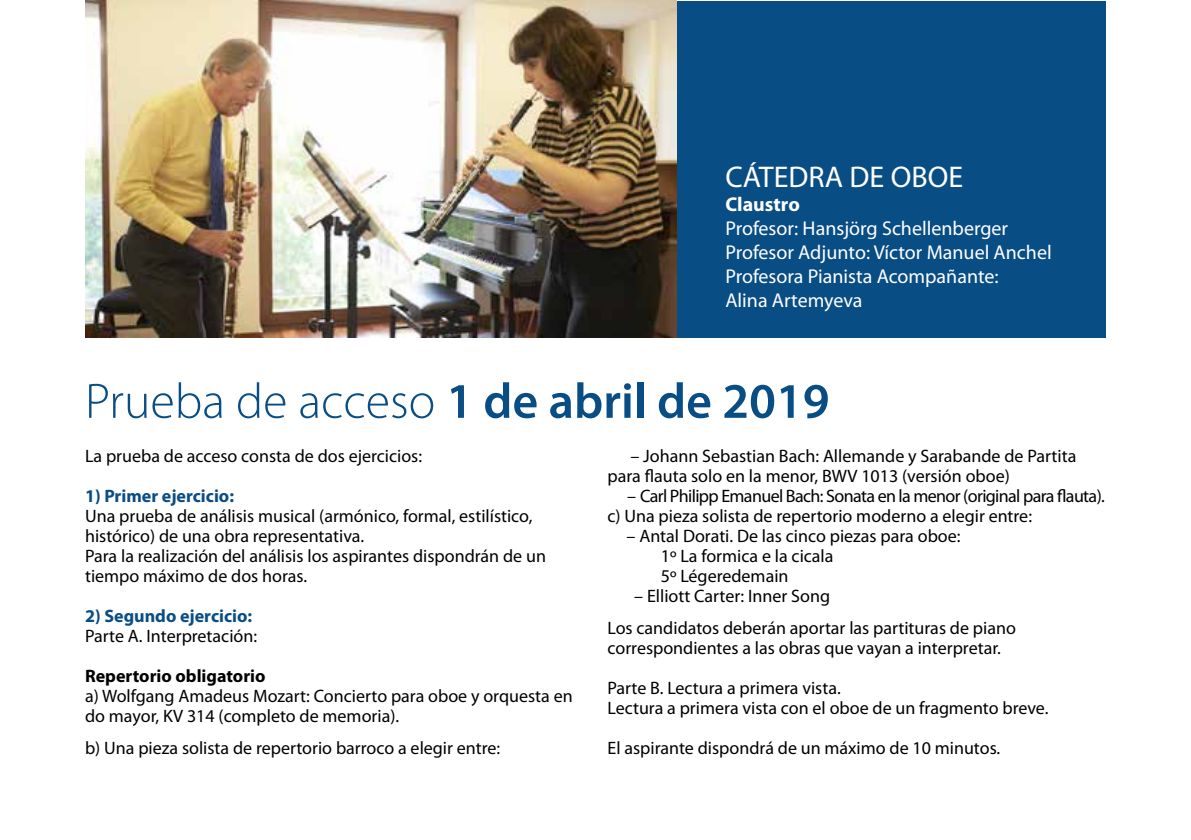
<style>
.page{position:relative;width:1191px;height:840px;background:#fff}
.page>*{position:absolute;margin:0;border:0;box-sizing:border-box;transform-origin:0 0}
.t1{font:300 50px "Myriad Pro";color:#094d85}
.t2{font:30px "Myriad Pro";color:#fff}
.t3{font:20px/24px "Myriad Pro";color:#fff}
.t4{font:700 20px "Myriad Pro";color:#fff}
.t5{font:18px/20px "Myriad Pro";color:#000}
.t6{font:18px/20px "Myriad Pro";letter-spacing:-.03em;color:#000}
.t7{font:700 18px "Myriad Pro";color:#094d85}
.t8{font:700 18px "Myriad Pro";color:#000}
.s1{font-weight:600}
</style>
<div class="page">
<div style="left:676px;top:1px;width:430px;height:336px;background:#094d85"></div>
<img style="left:85px;top:0;width:591px;height:337px">
<h2 class="t2" style="left:725px;top:158px;width:239px">CÁTEDRA DE OBOE</h2>
<p class="t4" style="left:725px;top:191px;width:76px">Claustro</p>
<p class="t3" style="left:725px;top:216px;width:328px">Profesor: Hansjörg Schellenberger<br>Profesor Adjunto: Víctor Manuel Anchel<br>Profesora Pianista Acompañante:<br>Alina Artemyeva</p>
<h1 class="t1" style="left:85px;top:371px;width:746px">Prueba de acceso <span class="s1">1 de abril de 2019</span></h1>
<p class="t5" style="left:85px;top:445px;width:338px">La prueba de acceso consta de dos ejercicios:</p>
<p class="t7" style="left:85px;top:484px;width:150px">1) Primer ejercicio:</p>
<p class="t5" style="left:85px;top:505px;width:462px">Una prueba de análisis musical (armónico, formal, estilístico, histórico) de una obra representativa.<br>Para la realización del análisis los aspirantes dispondrán de un tiempo máximo de dos horas.</p>
<p class="t7" style="left:85px;top:604px;width:169px">2) Segundo ejercicio:</p>
<p class="t5" style="left:85px;top:625px;width:174px">Parte A. Interpretación:</p>
<p class="t8" style="left:85px;top:664px;width:182px">Repertorio obligatorio</p>
<p class="t5" style="left:85px;top:685px;width:489px">a) Wolfgang Amadeus Mozart: Concierto para oboe y orquesta en do mayor, KV 314 (completo de memoria).</p>
<p class="t5" style="left:85px;top:737px;width:416px">b) Una pieza solista de repertorio barroco a elegir entre:</p>
<p class="t5" style="left:607px;top:445px;width:470px;text-indent:23px">– Johann Sebastian Bach: Allemande y Sarabande de Partita para flauta solo en la menor, BWV 1013 (versión oboe)</p>
<p class="t6" style="left:607px;top:485px;width:499px;text-indent:20px">– Carl Philipp Emanuel Bach: Sonata en la menor (original para flauta). c) Una pieza solista de repertorio moderno a elegir entre:</p>
<p class="t5" style="left:661px;top:525px;width:301px;text-indent:-34px">– Antal Dorati. De las cinco piezas para oboe:<br>1º La formica e la cicala<br>5º Légeredemain</p>
<p class="t5" style="left:607px;top:579px;width:410px;line-height:32px;text-indent:27px">– Elliott Carter: Inner Song<br>Los candidatos deberán aportar las partituras de piano</p>
<p class="t5" style="left:607px;top:637px;width:395px">correspondientes a las obras que vayan a interpretar.</p>
<p class="t5" style="left:607px;top:677px;width:442px">Parte B. Lectura a primera vista.<br>Lectura a primera vista con el oboe de un fragmento breve.</p>
<p class="t5" style="left:607px;top:737px;width:394px">El aspirante dispondrá de un máximo de 10 minutos.</p>
</div>
